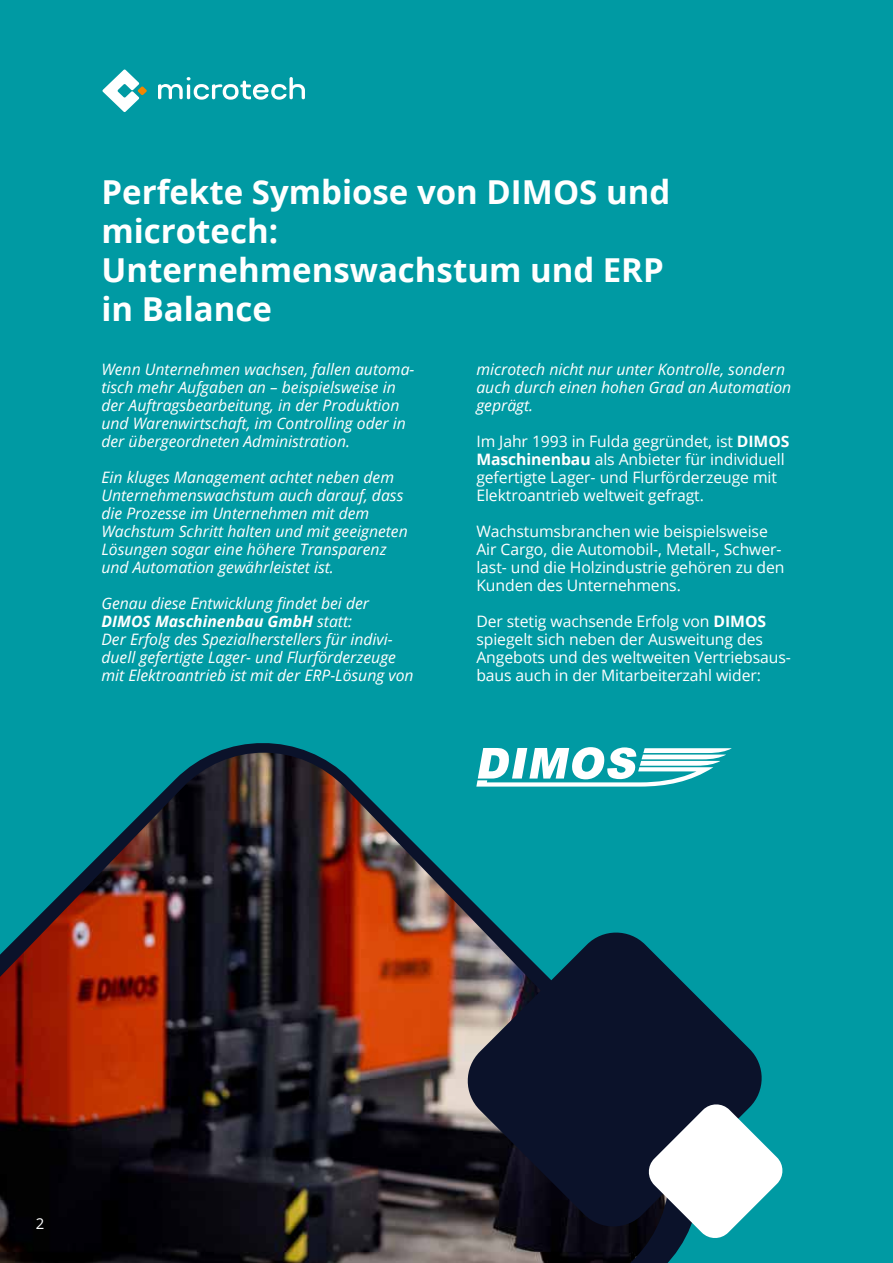
<style>
.page{position:relative;width:893px;height:1263px;background:#009aa3}
.page>*{position:absolute;margin:0;border:0;box-sizing:border-box;transform-origin:0 0}
.t1{font:700 33px/39px "Open Sans";color:#fff}
.t2{font:italic 15.75px/18px "Open Sans";color:#fff}
.t3{font:15.75px/18px "Open Sans";letter-spacing:-.005em;color:#fff}
.t4{font:15px "Open Sans";color:#fff}
.s1{font-weight:700}
</style>
<div class="page">
<svg style="left:102px;top:70px;width:45px;height:42px"></svg>
<svg style="left:158px;top:77px;width:147px;height:23px"></svg>
<img style="left:0;top:753px;width:671px;height:510px">
<svg style="left:476px;top:747px;width:255px;height:40px"></svg>
<svg style="left:464px;top:928px;width:298px;height:302px;fill:#0b122a"></svg>
<svg style="left:647px;top:1102px;width:136px;height:138px"></svg>
<h1 class="t1" style="left:101px;top:172px;width:570px">Perfekte Symbiose von DIMOS und microtech:<br>Unternehmenswachstum und ERP in Balance</h1>
<p class="t2" style="left:101px;top:359px;width:315px">Wenn Unternehmen wachsen, fallen automa&shy;tisch mehr Aufgaben an – beispielsweise in der Auftragsbearbeitung, in der Produktion und Warenwirtschaft, im Controlling oder in der übergeordneten Administration.</p>
<p class="t2" style="left:101px;top:467px;width:308px">Ein kluges Management achtet neben dem Unternehmenswachstum auch darauf, dass die Prozesse im Unternehmen mit dem Wachstum Schritt halten und mit geeigneten Lösungen sogar eine höhere Transparenz und Automation gewährleistet ist.</p>
<p class="t2" style="left:101px;top:593px;width:314px">Genau diese Entwicklung findet bei der <span class="s1">DIMOS Maschinenbau GmbH</span> statt:<br>Der Erfolg des Spezialherstellers für indivi&shy;duell gefertigte Lager- und Flurförderzeuge mit Elektroantrieb ist mit der ERP-Lösung von</p>
<p class="t2" style="left:476px;top:359px;width:317px">microtech nicht nur unter Kontrolle, sondern auch durch einen hohen Grad an Automation geprägt.</p>
<p class="t3" style="left:476px;top:431px;width:315px">Im Jahr 1993 in Fulda gegründet, ist <span class="s1">DIMOS Maschinenbau</span> als Anbieter für individuell gefertigte Lager- und Flurförderzeuge mit Elektroantrieb weltweit gefragt.</p>
<p class="t3" style="left:476px;top:521px;width:310px">Wachstumsbranchen wie beispielsweise Air Cargo, die Automobil-, Metall-, Schwer&shy;last- und die Holzindustrie gehören zu den Kunden des Unternehmens.</p>
<p class="t3" style="left:476px;top:611px;width:316px">Der stetig wachsende Erfolg von <span class="s1">DIMOS </span>spiegelt sich neben der Ausweitung des Angebots und des weltweiten Vertriebsaus&shy;baus auch in der Mitarbeiterzahl wider:</p>
<p class="t4" style="left:36px;top:1213px;width:10px">2</p>
</div>
